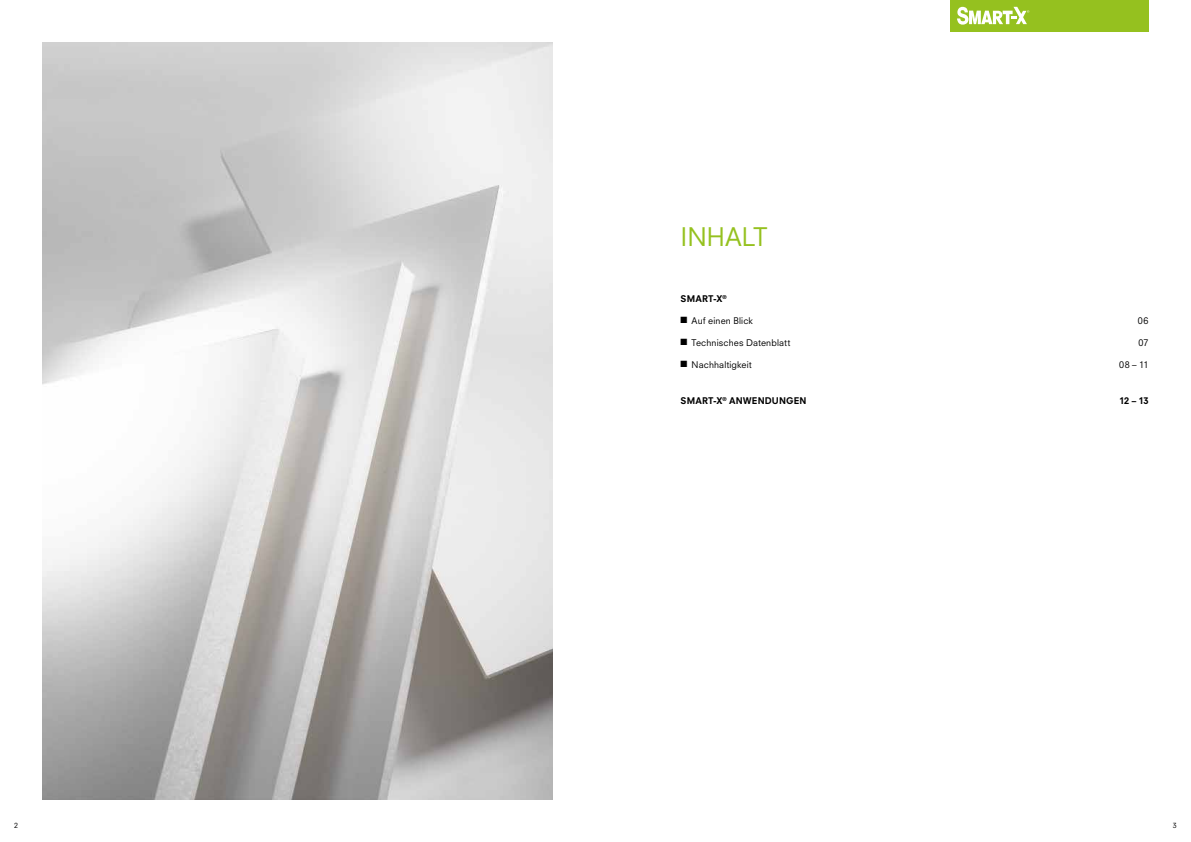
<style>
.page{position:relative;width:1191px;height:842px;background:#fff}
.page>*{position:absolute;margin:0;border:0;box-sizing:border-box;transform-origin:0 0}
.t1{font:25px "Neuzeit SLT Std";color:#95c11f}
.t2{font:9px "Neuzeit SLT Std";letter-spacing:.015em;color:#000}
.t3{font:800 9px "Neuzeit SLT Std";letter-spacing:.015em;color:#000}
.t4{font:7px "Neuzeit SLT Std";color:#000}
</style>
<div class="page">
<div style="left:950px;top:0;width:198px;height:31px;background:#95c11f"></div>
<img style="left:43px;top:43px;width:510px;height:756px">
<svg style="left:957px;top:7px;width:72px;height:18px"></svg>
<h1 class="t1" style="left:680px;top:221px;width:88px">INHALT</h1>
<p class="t3" style="left:680px;top:293px;width:48px">SMART-X<sup>®</sup></p>
<p class="t2" style="left:680px;top:315px;width:74px">■ Auf einen Blick</p>
<p class="t2" style="left:1138px;top:315px;width:12px">06</p>
<p class="t2" style="left:680px;top:337px;width:111px">■ Technisches Datenblatt</p>
<p class="t2" style="left:1138px;top:337px;width:12px">07</p>
<p class="t2" style="left:680px;top:359px;width:73px">■ Nachhaltigkeit</p>
<p class="t2" style="left:1119px;top:359px;width:31px">08 – 11</p>
<p class="t3" style="left:680px;top:395px;width:127px">SMART-X<sup>®</sup> ANWENDUNGEN</p>
<p class="t3" style="left:1119px;top:395px;width:31px">12 – 13</p>
<p class="t4" style="left:14px;top:821px;width:5px">2</p>
<p class="t4" style="left:1172px;top:821px;width:5px">3</p>
</div>
